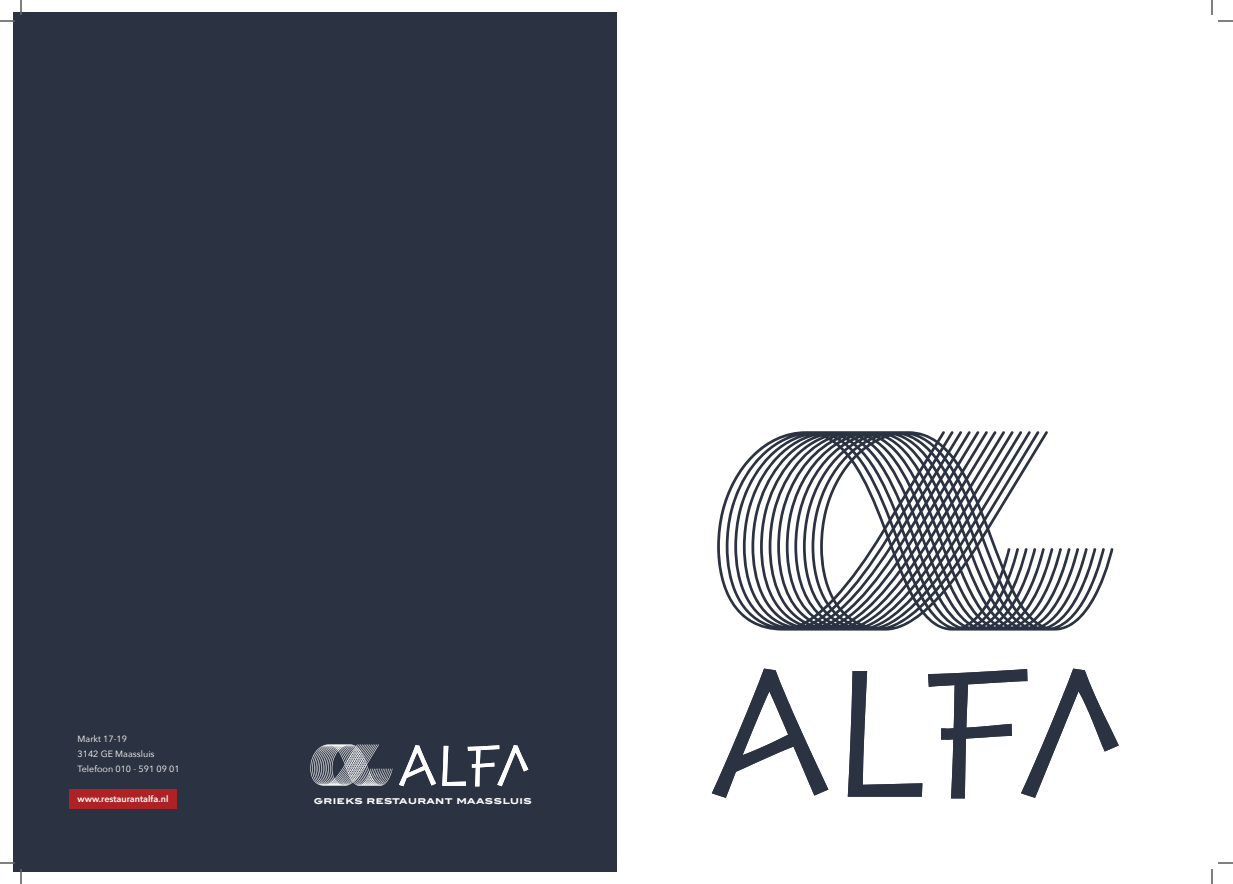
<style>
.page{position:relative;width:1233px;height:884px;background:#fff}
.page>*{position:absolute;margin:0;border:0;box-sizing:border-box;transform-origin:0 0}
.t1{font:700 9.4px "Blair ITC";letter-spacing:.045em;color:#fff}
.t2{font:9px/15px "Avenir Next";color:#fff}
.t3{font:600 9px "Avenir Next";color:#fff}
</style>
<div class="page">
<div style="left:12px;top:12px;width:1208px;height:859px;background:#2b3241"></div>
<div style="left:616px;top:12px;width:604px;height:859px;background:#fff"></div>
<svg style="left:399px;top:745px;width:37px;height:41px"></svg>
<svg style="left:442px;top:745px;width:86px;height:41px"></svg>
<svg style="left:310px;top:744px;width:82px;height:42px"></svg>
<svg style="left:712px;top:668px;width:116px;height:130px"></svg>
<svg style="left:847px;top:671px;width:75px;height:126px"></svg>
<svg style="left:928px;top:668px;width:190px;height:130px"></svg>
<svg style="left:717px;top:431px;width:396px;height:200px"></svg>
<div style="left:69px;top:789px;width:107px;height:20px;background:#ae2226"></div>
<svg style="left:1218px;top:20px;width:15px;height:2px"></svg>
<svg style="left:1218px;top:862px;width:15px;height:2px"></svg>
<svg style="left:0;top:0;width:22px;height:22px"></svg>
<svg style="left:0;top:862px;width:22px;height:22px"></svg>
<svg style="left:1211px;top:0;width:1px;height:15px"></svg>
<svg style="left:1211px;top:869px;width:1px;height:15px"></svg>
<p class="t2" style="left:78px;top:731px;width:104px">Markt 17-19<br>3142 GE Maassluis<br>Telefoon 010 - 591 09 01</p>
<p class="t3" style="left:78px;top:791px;width:92px">www.restaurantalfa.nl</p>
<p class="t1" style="left:314px;top:795px;width:220px">GRIEKS RESTAURANT MAASSLUIS</p>
</div>
